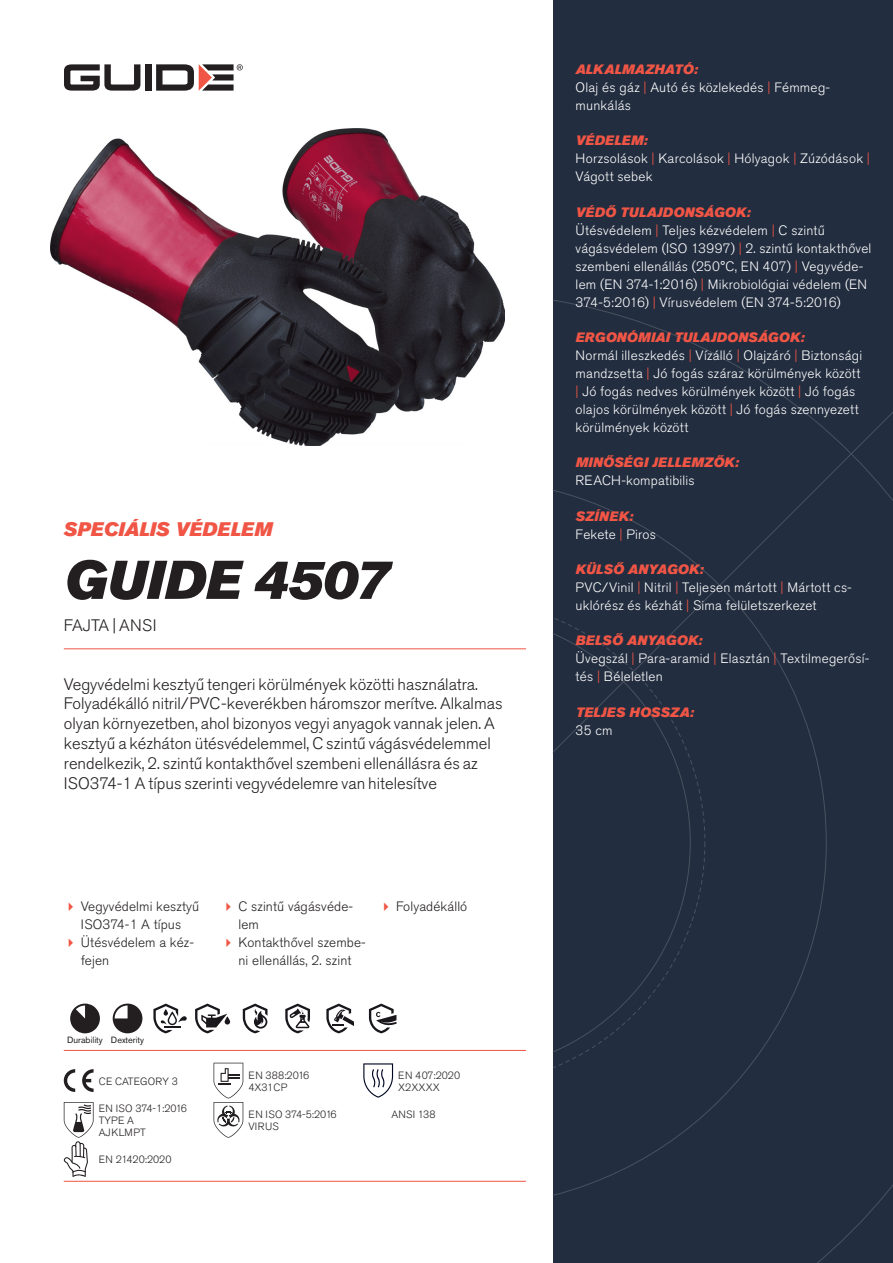
<style>
.page{position:relative;width:893px;height:1263px;background:#fff}
.page>*{position:absolute;margin:0;border:0;box-sizing:border-box;transform-origin:0 0}
.Rubrik{font:italic 54px "Akzidenz Grotesk Pro Super";color:#231f20}
.Överrubrik{font:italic 19.5px "Akzidenz Grotesk Pro Super";letter-spacing:.005em;color:#f05545}
.Ingress{font:300 16.5px/19.8px "Akzidenz Grotesk Pro";color:#231f20}
.Product_-_AltSegment{font:300 16.5px "Akzidenz Grotesk Pro";letter-spacing:.01em;color:#231f20}
.Produkt_-_Brödtext{font:300 13.5px/18px "Akzidenz Grotesk Pro";letter-spacing:.02em;color:#fff}
.Produkt_-_Namn{font:italic 13.5px "Akzidenz Grotesk Pro Super";letter-spacing:.015em;color:#f05545}
.t1{font:300 13.5px/18px "Akzidenz Grotesk Pro";letter-spacing:.01em;color:#231f20}
.t2{font:300 10.5px "Akzidenz Grotesk Pro";letter-spacing:.01em;color:#231f20}
.Produkt_-_Egenskaper{font:9px "Akzidenz Grotesk Pro";color:#231f20}
.s1{color:#f05545}
</style>
<div class="page">
<div style="left:145px;top:64px;width:7px;height:27px;background:#231f20"></div>
<svg style="left:156px;top:64px;width:87px;height:27px"></svg>
<svg style="left:64px;top:64px;width:76px;height:27px"></svg>
<div style="left:553px;top:0;width:340px;height:1263px;background:#222d3f"></div>
<svg style="left:553px;top:300px;width:340px;height:963px"></svg>
<hr style="left:64px;top:1050px;width:462px;height:1px;background:#f05545">
<hr style="left:64px;top:1181px;width:462px;height:1px;background:#f05545">
<svg style="left:70px;top:1003px;width:30px;height:30px"></svg>
<svg style="left:113px;top:1003px;width:29px;height:30px"></svg>
<svg style="left:153px;top:1003px;width:34px;height:30px"></svg>
<svg style="left:195px;top:1003px;width:35px;height:30px"></svg>
<svg style="left:243px;top:1003px;width:24px;height:30px"></svg>
<svg style="left:285px;top:1003px;width:25px;height:30px"></svg>
<svg style="left:326px;top:1003px;width:28px;height:30px"></svg>
<svg style="left:369px;top:1003px;width:27px;height:30px"></svg>
<svg style="left:64px;top:1069px;width:11px;height:23px"></svg>
<svg style="left:82px;top:1069px;width:12px;height:23px"></svg>
<svg style="left:363px;top:1063px;width:30px;height:35px"></svg>
<svg style="left:214px;top:1063px;width:29px;height:75px"></svg>
<svg style="left:64px;top:1102px;width:30px;height:75px"></svg>
<img style="left:51px;top:129px;width:453px;height:316px">
<hr style="left:64px;top:648px;width:462px;height:1px;background:#f05545">
<p class="Överrubrik" style="left:64px;top:517px;width:210px">SPECIÁLIS VÉDELEM</p>
<p class="Rubrik" style="left:64px;top:545px;width:327px">GUIDE 4507</p>
<p class="Product_-_AltSegment" style="left:64px;top:615px;width:94px">FAJTA | ANSI</p>
<p class="Ingress" style="left:64px;top:674px;width:440px">Vegyvédelmi kesztyű tengeri körülmények közötti használatra.<br>Folyadékálló nitril/PVC-keverékben háromszor merítve. Alkalmas olyan környezetben, ahol bizonyos vegyi anyagok vannak jelen. A kesztyű a kézháton ütésvédelemmel, C szintű vágásvédelemmel rendelkezik, 2. szintű kontakthővel szembeni ellenállásra és az ISO374-1 A típus szerinti vegyvédelemre van hitelesítve</p>
<p class="t1" style="left:81px;top:897px;width:120px">Vegyvédelmi kesztyű<br>ISO374-1 A típus</p>
<p class="t1" style="left:81px;top:933px;width:115px">Ütésvédelem a kéz&shy;fejen</p>
<p class="Produkt_-_Egenskaper" style="left:67px;top:1034px;width:37px">Durability</p>
<p class="Produkt_-_Egenskaper" style="left:111px;top:1034px;width:35px">Dexterity</p>
<p class="t2" style="left:99px;top:1074px;width:81px">CE CATEGORY 3</p>
<p class="t2" style="left:99px;top:1101px;width:90px">EN ISO 374-1:2016</p>
<p class="t2" style="left:99px;top:1113px;width:37px">TYPE A</p>
<p class="t2" style="left:99px;top:1125px;width:49px">AJKLMPT</p>
<p class="t2" style="left:99px;top:1152px;width:74px">EN 21420:2020</p>
<p class="t1" style="left:238px;top:897px;width:116px">C szintű vágásvéde&shy;lem</p>
<p class="t1" style="left:238px;top:933px;width:129px">Kontakthővel szembe&shy;ni ellenállás, 2. szint</p>
<p class="t1" style="left:396px;top:897px;width:73px">Folyadékálló</p>
<p class="t2" style="left:248px;top:1068px;width:62px">EN 388:2016</p>
<p class="t2" style="left:248px;top:1080px;width:40px">4X31CP</p>
<p class="t2" style="left:248px;top:1107px;width:90px">EN ISO 374-5:2016</p>
<p class="t2" style="left:248px;top:1119px;width:32px">VIRUS</p>
<p class="t2" style="left:398px;top:1068px;width:63px">EN 407:2020</p>
<p class="t2" style="left:398px;top:1080px;width:43px">X2XXXX</p>
<p class="t2" style="left:391px;top:1107px;width:46px">ANSI 138</p>
<p class="Produkt_-_Namn" style="left:576px;top:60px;width:124px">ALKALMAZHATÓ:</p>
<p class="Produkt_-_Brödtext" style="left:576px;top:78px;width:256px">Olaj és gáz <span class="s1">|</span> Autó és közlekedés <span class="s1">|</span> Fémmeg&shy;munkálás</p>
<p class="Produkt_-_Namn" style="left:576px;top:132px;width:73px">VÉDELEM:</p>
<p class="Produkt_-_Brödtext" style="left:576px;top:150px;width:296px">Horzsolások <span class="s1">|</span> Karcolások <span class="s1">|</span> Hólyagok <span class="s1">|</span> Zúzódások <span class="s1">|<br></span>Vágott sebek</p>
<p class="Produkt_-_Namn" style="left:576px;top:203px;width:176px">VÉDŐ TULAJDONSÁGOK:</p>
<p class="Produkt_-_Brödtext" style="left:576px;top:221px;width:297px">Ütésvédelem <span class="s1">|</span> Teljes kézvédelem <span class="s1">|</span> C szintű vágásvédelem (ISO 13997) <span class="s1">|</span> 2. szintű kontakthővel szembeni ellenállás (250°C, EN 407) <span class="s1">|</span> Vegyvéde&shy;lem (EN 374-1:2016) <span class="s1">|</span> Mikrobiológiai védelem (EN 374-5:2016) <span class="s1">|</span> Vírusvédelem (EN 374-5:2016)</p>
<p class="Produkt_-_Namn" style="left:576px;top:328px;width:230px">ERGONÓMIAI TULAJDONSÁGOK:</p>
<p class="Produkt_-_Brödtext" style="left:576px;top:346px;width:288px">Normál illeszkedés <span class="s1">|</span> Vízálló <span class="s1">|</span> Olajzáró <span class="s1">|</span> Biztonsági mandzsetta <span class="s1">|</span> Jó fogás száraz körülmények között <span class="s1">|</span> Jó fogás nedves körülmények között <span class="s1">|</span> Jó fogás olajos körülmények között <span class="s1">|</span> Jó fogás szennyezett körülmények között</p>
<p class="Produkt_-_Namn" style="left:576px;top:454px;width:165px">MINŐSÉGI JELLEMZŐK:</p>
<p class="Produkt_-_Brödtext" style="left:576px;top:472px;width:121px">REACH-kompatibilis</p>
<p class="Produkt_-_Namn" style="left:576px;top:507px;width:59px">SZÍNEK:</p>
<p class="Produkt_-_Brödtext" style="left:576px;top:525px;width:82px">Fekete <span class="s1">|</span> Piros</p>
<p class="Produkt_-_Namn" style="left:576px;top:560px;width:129px">KÜLSŐ ANYAGOK:</p>
<p class="Produkt_-_Brödtext" style="left:576px;top:578px;width:278px">PVC/Vinil <span class="s1">|</span> Nitril <span class="s1">|</span> Teljesen mártott <span class="s1">|</span> Mártott cs&shy;uklórész és kézhát <span class="s1">|</span> Sima felületszerkezet</p>
<p class="Produkt_-_Namn" style="left:576px;top:632px;width:128px">BELSŐ ANYAGOK:</p>
<p class="Produkt_-_Brödtext" style="left:576px;top:650px;width:295px">Üvegszál <span class="s1">|</span> Para-aramid <span class="s1">|</span> Elasztán <span class="s1">|</span> Textilmegerősí&shy;tés <span class="s1">|</span> Béleletlen</p>
<p class="Produkt_-_Namn" style="left:576px;top:703px;width:120px">TELJES HOSSZA:</p>
<p class="Produkt_-_Brödtext" style="left:576px;top:721px;width:38px">35 cm</p>
</div>
